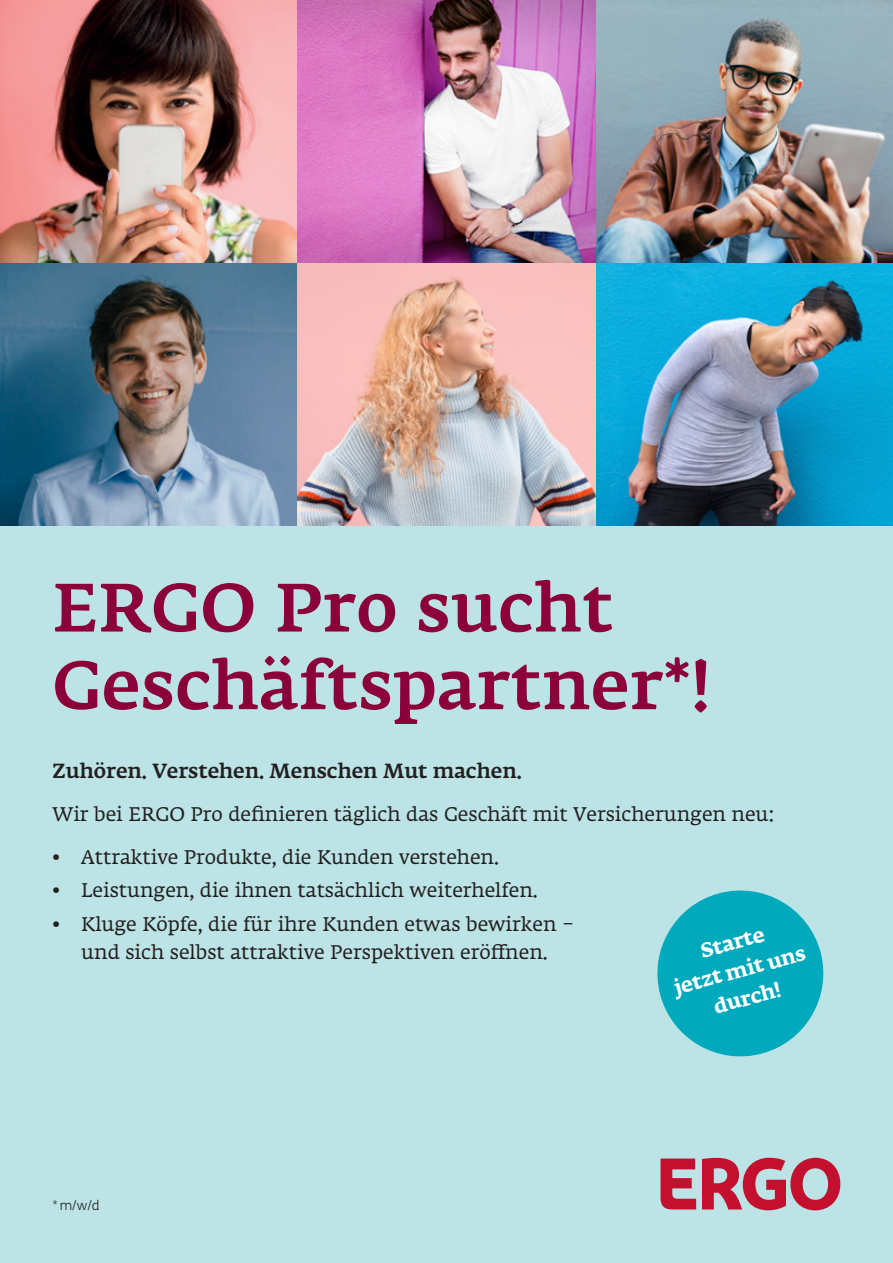
<style>
.page{position:relative;width:893px;height:1263px;background:#fff}
.page>*{position:absolute;margin:0;border:0;box-sizing:border-box;transform-origin:0 0}
.Headline_Fedra_Mediu{font:500 67.5px/77.7px "Fedra Serif A Pro";letter-spacing:.01em;color:#8b0039}
.Intro_Fedra_Book_13{font:500 20.25px "Fedra Serif A Pro";color:#231f20}
.t1{font:700 20.25px/28.7px "Fedra Serif A Pro";color:#fff;text-align:center}
.Intro_Fedra_Book_13-2{font:19.5px/28.7px "Fedra Serif A Pro";color:#231f20;text-align:center}
.Copy_FS_Me_Light_9pt{font:300 13.5px "FS Me";color:#231f20}
</style>
<div class="page">
<img style="left:0;top:0;width:893px;height:526px">
<div style="left:0;top:526px;width:893px;height:737px;background:#bce3e5"></div>
<svg style="left:702px;top:1158px;width:138px;height:52px"></svg>
<svg style="left:660px;top:1158px;width:36px;height:51px"></svg>
<svg style="left:657px;top:890px;width:167px;height:167px"></svg>
<p class="Headline_Fedra_Mediu" style="left:53px;top:569px;width:659px">ERGO Pro sucht<br>Geschäftspartner*!</p>
<p class="Intro_Fedra_Book_13" style="left:53px;top:759px;width:471px">Zuhören. Verstehen. Menschen Mut machen.</p>
<p class="Intro_Fedra_Book_13-2" style="left:53px;top:799px;width:723px">Wir bei ERGO Pro definieren täglich das Geschäft mit Versicherungen neu:</p>
<p class="Intro_Fedra_Book_13-2" style="left:53px;top:843px;width:448px">• Attraktive Produkte, die Kunden verstehen.</p>
<p class="Intro_Fedra_Book_13-2" style="left:53px;top:876px;width:487px">• Leistungen, die ihnen tatsächlich weiterhelfen.</p>
<p class="Intro_Fedra_Book_13-2" style="left:53px;top:910px;width:523px">• Kluge Köpfe, die für ihre Kunden etwas bewirken – und sich selbst attraktive Perspektiven eröffnen.</p>
<p class="t1" style="left:664px;top:946px;width:136px;rotate:-15deg">Starte<br>jetzt mit uns durch!</p>
<p class="Copy_FS_Me_Light_9pt" style="left:53px;top:1196px;width:49px">*m/w/d</p>
</div>
